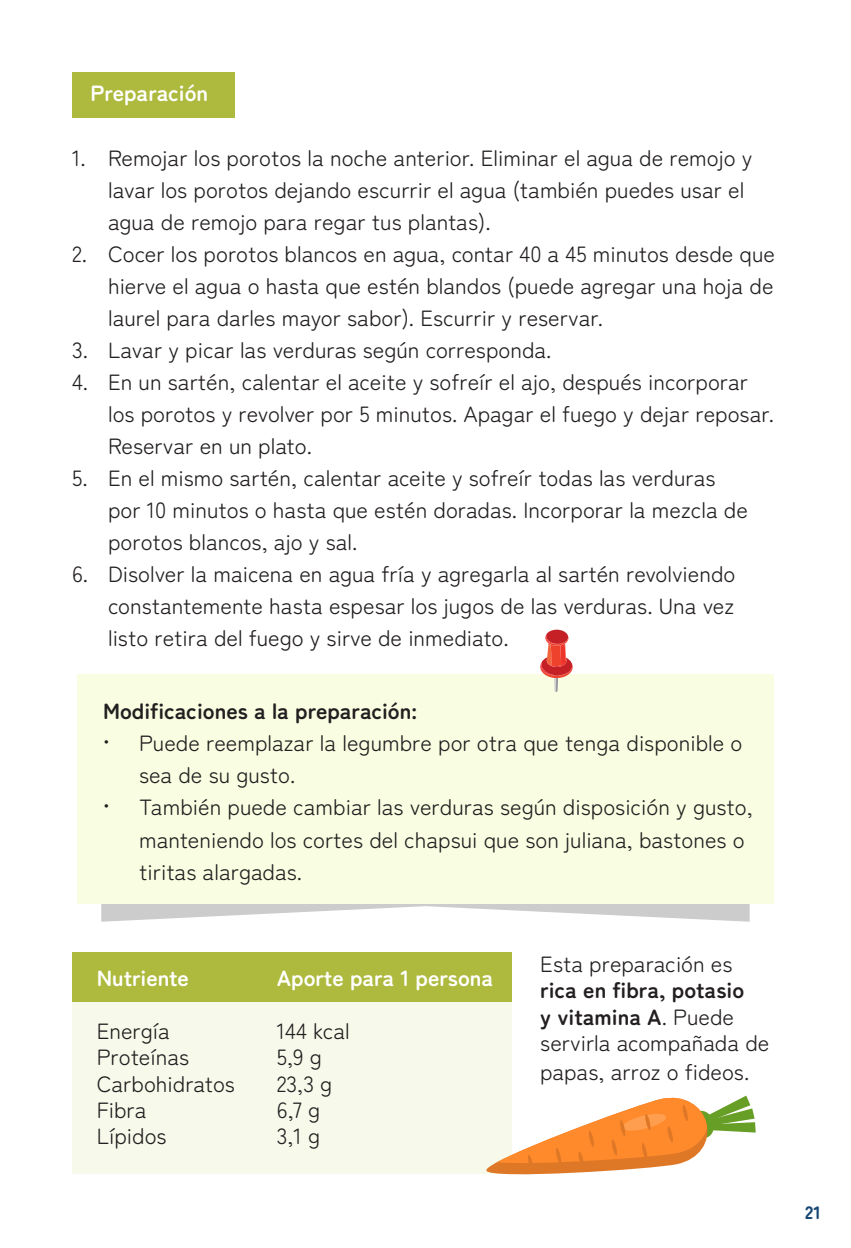
<style>
.page{position:relative;width:851px;height:1248px;background:#fff}
.page>*{position:absolute;margin:0;border:0;box-sizing:border-box;transform-origin:0 0}
.t1{font:22px/32px "Zen Maru Gothic";color:#231f20}
.t2{font:700 22px/26.4px "Zen Maru Gothic";color:#231f20}
.t3{font:700 22px "Zen Maru Gothic";color:#fff}
.t4{font:900 18px "Zen Maru Gothic";color:#174773}
.s1{font-weight:400}
</style>
<div class="page">
<div style="left:72px;top:72px;width:162px;height:46px;background:#adba3d"></div>
<svg style="left:101px;top:903px;width:648px;height:18px"></svg>
<div style="left:77px;top:674px;width:696px;height:229px;background:#f9fee2"></div>
<div style="left:72px;top:1001px;width:439px;height:173px;background:#f7faeb"></div>
<div style="left:72px;top:952px;width:439px;height:49px;background:#adba3d"></div>
<svg style="left:486px;top:1093px;width:269px;height:82px"></svg>
<svg style="left:540px;top:629px;width:32px;height:63px"></svg>
<p class="t3" style="left:90px;top:80px;width:119px">Preparación</p>
<p class="t1" style="left:108px;top:141px;width:646px;text-indent:-36px">1. Remojar los porotos la noche anterior. Eliminar el agua de remojo y lavar los porotos dejando escurrir el agua (también puedes usar el agua de remojo para regar tus plantas).</p>
<p class="t1" style="left:108px;top:237px;width:668px;text-align:justify;text-indent:-36px">2. Cocer los porotos blancos en agua, contar 40 a 45 minutos desde que hierve el agua o hasta que estén blandos (puede agregar una hoja de laurel para darles mayor sabor). Escurrir y reservar.</p>
<p class="t1" style="left:72px;top:333px;width:481px">3. Lavar y picar las verduras según corresponda.</p>
<p class="t1" style="left:108px;top:365px;width:667px;text-indent:-36px">4. En un sartén, calentar el aceite y sofreír el ajo, después incorporar los porotos y revolver por 5 minutos. Apagar el fuego y dejar reposar.<br>Reservar en un plato.</p>
<p class="t1" style="left:108px;top:461px;width:641px;text-indent:-36px">5. En el mismo sartén, calentar aceite y sofreír todas las verduras por 10 minutos o hasta que estén doradas. Incorporar la mezcla de porotos blancos, ajo y sal.</p>
<p class="t1" style="left:108px;top:557px;width:628px;text-align:justify;text-indent:-36px">6. Disolver la maicena en agua fría y agregarla al sartén revolviendo constantemente hasta espesar los jugos de las verduras. Una vez listo retira del fuego y sirve de inmediato.</p>
<p class="t2" style="left:103px;top:697px;width:315px">Modificaciones a la preparación:</p>
<p class="t1" style="left:139px;top:727px;width:604px;text-indent:-36px">• Puede reemplazar la legumbre por otra que tenga disponible o sea de su gusto.</p>
<p class="t1" style="left:139px;top:791px;width:615px;text-indent:-36px">• También puede cambiar las verduras según disposición y gusto, manteniendo los cortes del chapsui que son juliana, bastones o tiritas alargadas.</p>
<p class="t3" style="left:97px;top:964px;width:94px">Nutriente</p>
<p class="t3" style="left:277px;top:964px;width:218px">Aporte para 1 persona</p>
<p class="t1" style="left:97px;top:1014px;width:75px">Energía</p>
<p class="t1" style="left:277px;top:1014px;width:74px">144 kcal</p>
<p class="t1" style="left:97px;top:1040px;width:94px">Proteínas</p>
<p class="t1" style="left:277px;top:1040px;width:47px">5,9 g</p>
<p class="t1" style="left:97px;top:1067px;width:140px">Carbohidratos</p>
<p class="t1" style="left:277px;top:1067px;width:57px">23,3 g</p>
<p class="t1" style="left:97px;top:1093px;width:51px">Fibra</p>
<p class="t1" style="left:277px;top:1093px;width:45px">6,7 g</p>
<p class="t1" style="left:97px;top:1120px;width:71px">Lípidos</p>
<p class="t1" style="left:277px;top:1120px;width:45px">3,1 g</p>
<p class="t1" style="left:540px;top:947px;width:194px">Esta preparación es</p>
<p class="t2" style="left:540px;top:976px;width:230px">rica en fibra, potasio<br>y vitamina A<span class="s1">. Puede servirla acompañada de</span></p>
<p class="t1" style="left:540px;top:1055px;width:210px">papas, arroz o fideos.</p>
<p class="t4" style="left:805px;top:1200px;width:17px">21</p>
</div>
